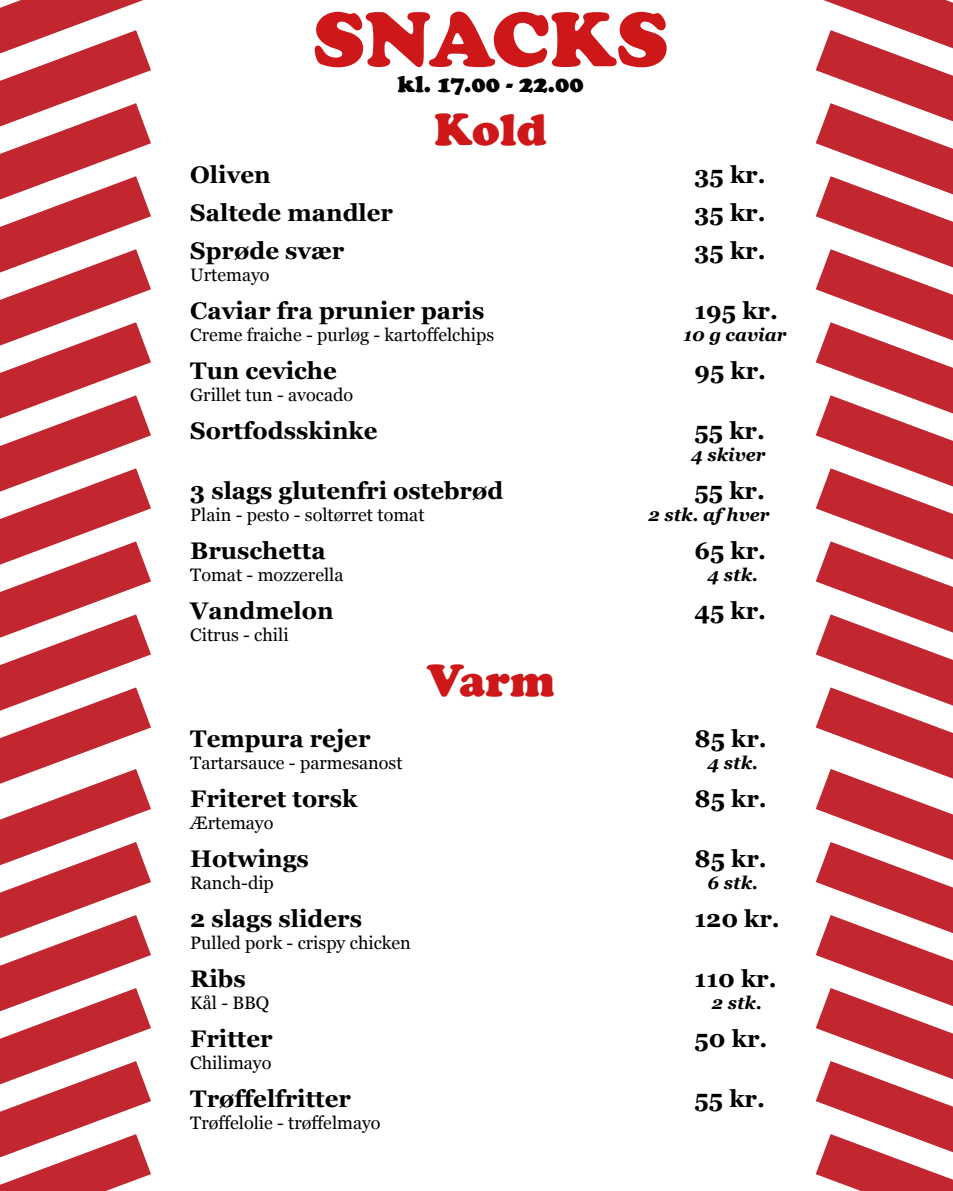
<style>
.page{position:relative;width:953px;height:1191px;background:#fff}
.page>*{position:absolute;margin:0;border:0;box-sizing:border-box;transform-origin:0 0}
.t1{font:900 80px "Cooper";color:#cd1719}
.t2{font:900 46px "Cooper";color:#cd1719}
.t3{font:700 24px "Georgia";color:#000}
.t4{font:900 24px "Cooper";color:#020203}
.t5{font:18px "Georgia";color:#000}
.t6{font:italic 700 18px "Georgia";color:#000}
</style>
<div class="page">
<svg style="left:0;top:0;width:151px;height:1191px"></svg>
<svg style="left:815px;top:0;width:137px;height:1191px"></svg>
<h1 class="t1" style="left:313px;top:-7px;width:356px">SNACKS</h1>
<p class="t4" style="left:397px;top:70px;width:188px">kl. 17.00 - 22.00</p>
<h2 class="t2" style="left:434px;top:103px;width:114px">Kold</h2>
<p class="t3" style="left:190px;top:156px;width:82px">Oliven</p>
<p class="t3" style="left:694px;top:156px;width:72px">35 kr.</p>
<p class="t3" style="left:190px;top:194px;width:204px">Saltede mandler</p>
<p class="t3" style="left:694px;top:194px;width:72px">35 kr.</p>
<p class="t3" style="left:190px;top:232px;width:155px">Sprøde svær</p>
<p class="t3" style="left:694px;top:232px;width:72px">35 kr.</p>
<p class="t5" style="left:190px;top:261px;width:81px">Urtemayo</p>
<p class="t3" style="left:190px;top:292px;width:296px">Caviar fra prunier paris</p>
<p class="t3" style="left:694px;top:292px;width:85px">195 kr.</p>
<p class="t5" style="left:190px;top:321px;width:305px">Creme fraiche - purløg - kartoffelchips</p>
<p class="t6" style="left:683px;top:321px;width:104px">10 g caviar</p>
<p class="t3" style="left:190px;top:352px;width:148px">Tun ceviche</p>
<p class="t3" style="left:694px;top:352px;width:73px">95 kr.</p>
<p class="t5" style="left:190px;top:381px;width:164px">Grillet tun - avocado</p>
<p class="t3" style="left:190px;top:412px;width:189px">Sortfodsskinke</p>
<p class="t3" style="left:694px;top:412px;width:72px">55 kr.</p>
<p class="t6" style="left:691px;top:441px;width:76px">4 skiver</p>
<p class="t3" style="left:190px;top:472px;width:314px">3 slags glutenfri ostebrød</p>
<p class="t3" style="left:694px;top:472px;width:72px">55 kr.</p>
<p class="t5" style="left:190px;top:501px;width:236px">Plain - pesto - soltørret tomat</p>
<p class="t6" style="left:648px;top:501px;width:122px">2 stk. af hver</p>
<p class="t3" style="left:190px;top:532px;width:137px">Bruschetta</p>
<p class="t3" style="left:694px;top:532px;width:73px">65 kr.</p>
<p class="t5" style="left:190px;top:561px;width:155px">Tomat - mozzerella</p>
<p class="t6" style="left:707px;top:561px;width:52px">4 stk.</p>
<p class="t3" style="left:190px;top:592px;width:145px">Vandmelon</p>
<p class="t3" style="left:694px;top:592px;width:73px">45 kr.</p>
<p class="t5" style="left:190px;top:621px;width:100px">Citrus - chili</p>
<h2 class="t2" style="left:426px;top:653px;width:129px">Varm</h2>
<p class="t3" style="left:190px;top:720px;width:182px">Tempura rejer</p>
<p class="t3" style="left:694px;top:720px;width:74px">85 kr.</p>
<p class="t5" style="left:190px;top:749px;width:214px">Tartarsauce - parmesanost</p>
<p class="t6" style="left:707px;top:749px;width:52px">4 stk.</p>
<p class="t3" style="left:190px;top:780px;width:168px">Friteret torsk</p>
<p class="t3" style="left:694px;top:780px;width:74px">85 kr.</p>
<p class="t5" style="left:190px;top:809px;width:85px">Ærtemayo</p>
<p class="t3" style="left:190px;top:840px;width:120px">Hotwings</p>
<p class="t3" style="left:694px;top:840px;width:74px">85 kr.</p>
<p class="t5" style="left:190px;top:869px;width:85px">Ranch-dip</p>
<p class="t6" style="left:707px;top:869px;width:52px">6 stk.</p>
<p class="t3" style="left:190px;top:900px;width:173px">2 slags sliders</p>
<p class="t3" style="left:694px;top:900px;width:87px">120 kr.</p>
<p class="t5" style="left:190px;top:929px;width:222px">Pulled pork - crispy chicken</p>
<p class="t3" style="left:190px;top:960px;width:57px">Ribs</p>
<p class="t3" style="left:694px;top:960px;width:83px">110 kr.</p>
<p class="t5" style="left:190px;top:989px;width:81px">Kål - BBQ</p>
<p class="t6" style="left:712px;top:989px;width:52px">2 stk.</p>
<p class="t3" style="left:190px;top:1020px;width:84px">Fritter</p>
<p class="t3" style="left:694px;top:1020px;width:74px">50 kr.</p>
<p class="t5" style="left:190px;top:1049px;width:83px">Chilimayo</p>
<p class="t3" style="left:190px;top:1080px;width:162px">Trøffelfritter</p>
<p class="t3" style="left:694px;top:1080px;width:72px">55 kr.</p>
<p class="t5" style="left:190px;top:1109px;width:192px">Trøffelolie - trøffelmayo</p>
</div>
